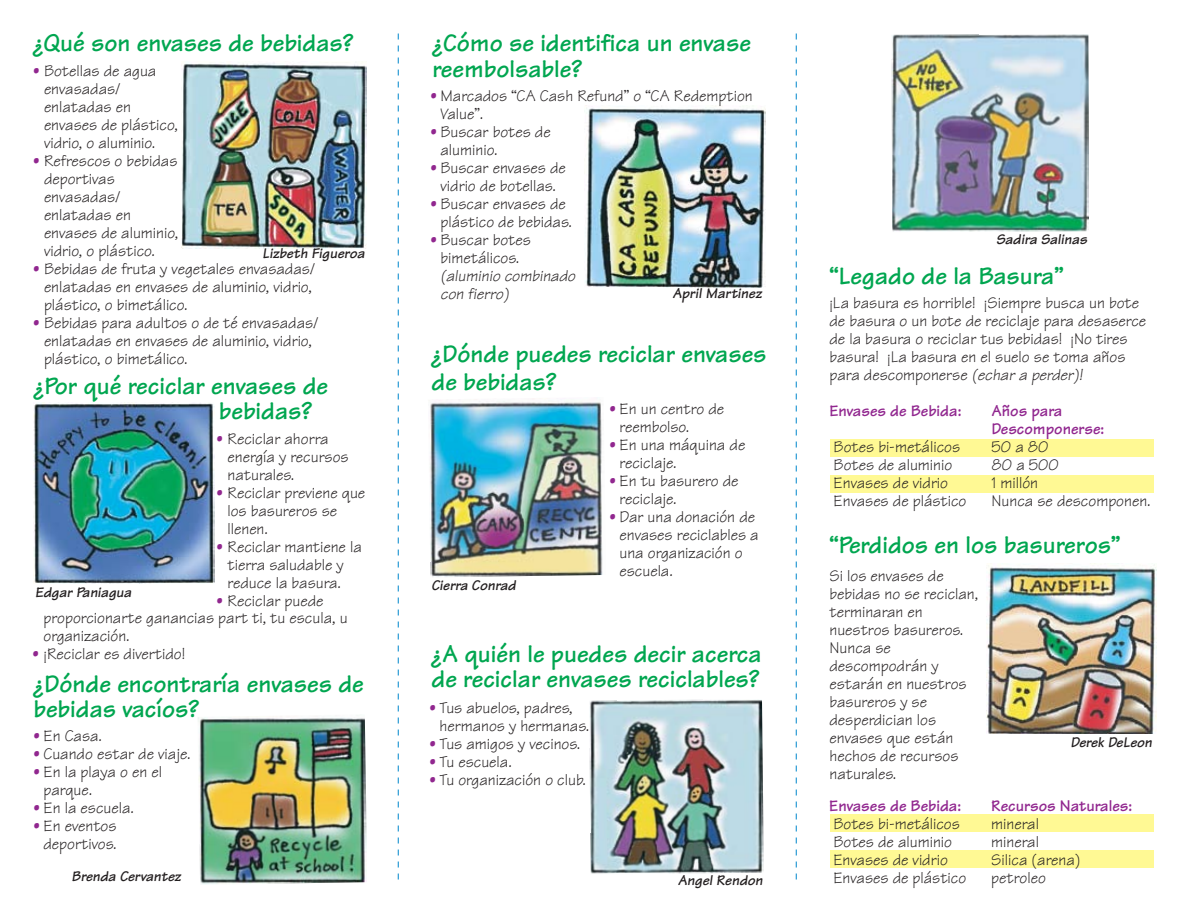
<style>
.page{position:relative;width:1188px;height:918px;background:#fff}
.page>*{position:absolute;margin:0;border:0;box-sizing:border-box;transform-origin:0 0}
.t1{font:700 25.5px/25.5px "Tekton";color:#00a650}
.t2{font:16.5px/18px "Tekton";color:#231f20}
.t3{font:700 16.5px/18px "Tekton";color:#91278f}
.t4{font:italic 16.5px/18px "Tekton";color:#231f20}
.t5{font:italic 700 15px "Tekton";color:#231f20}
.s1{color:#91278f}
.s2{font-style:italic}
</style>
<div class="page">
<img style="left:986px;top:563px;width:171px;height:171px">
<img style="left:585px;top:106px;width:181px;height:181px">
<img style="left:430px;top:400px;width:173px;height:177px">
<img style="left:589px;top:699px;width:175px;height:175px">
<img style="left:182px;top:63px;width:185px;height:185px">
<img style="left:198px;top:716px;width:169px;height:169px">
<img style="left:33px;top:402px;width:181px;height:182px">
<div style="left:830px;top:814px;width:324px;height:18px;background:#fff994"></div>
<div style="left:830px;top:850px;width:324px;height:18px;background:#fff994"></div>
<div style="left:830px;top:439px;width:324px;height:18px;background:#fff994"></div>
<div style="left:830px;top:475px;width:324px;height:18px;background:#fff994"></div>
<img style="left:891px;top:34px;width:198px;height:198px">
<svg style="left:398px;top:34px;width:1px;height:846px"></svg>
<svg style="left:796px;top:34px;width:1px;height:846px"></svg>
<h1 class="t1" style="left:33px;top:30px;width:322px">¿Qué son envases de bebidas?</h1>
<p class="t2" style="left:44px;top:62px;width:135px;text-indent:-11px"><span class="s1">•</span> Botellas de agua envasadas/ enlatadas en envases de plástico, vidrio, o aluminio.</p>
<p class="t2" style="left:44px;top:152px;width:136px;text-indent:-11px"><span class="s1">•</span> Refrescos o bebidas deportivas envasadas/ enlatadas en envases de aluminio, vidrio, o plástico.</p>
<p class="t2" style="left:44px;top:260px;width:273px;text-indent:-11px"><span class="s1">•</span> Bebidas de fruta y vegetales envasadas/ enlatadas en envases de aluminio, vidrio, plástico, o bimetálico.</p>
<p class="t2" style="left:44px;top:314px;width:276px;text-indent:-11px"><span class="s1">•</span> Bebidas para adultos o de té envasadas/ enlatadas en envases de aluminio, vidrio, plástico, o bimetálico.</p>
<p class="t5" style="left:263px;top:244px;width:104px">Lizbeth Figueroa</p>
<h1 class="t1" style="left:219px;top:373px;width:111px;text-indent:-185px">¿Por qué reciclar envases de bebidas?</h1>
<p class="t2" style="left:228px;top:429px;width:123px;text-indent:-11px"><span class="s1">•</span> Reciclar ahorra energía y recursos naturales.</p>
<p class="t2" style="left:228px;top:483px;width:139px;text-indent:-11px"><span class="s1">•</span> Reciclar previene que los basureros se llenen.</p>
<p class="t2" style="left:217px;top:537px;width:147px;text-align:center"><span class="s1">•</span> Reciclar mantiene la tierra saludable y reduce la basura.</p>
<p class="t2" style="left:44px;top:591px;width:306px;text-indent:173px"><span class="s1">•</span> Reciclar puede proporcionarte ganancias part ti, tu escula, u organización.</p>
<p class="t2" style="left:32px;top:645px;width:154px"><span class="s1">•</span> ¡Reciclar es divertido!</p>
<h1 class="t1" style="left:34px;top:671px;width:332px">¿Dónde encontraría envases de bebidas vacíos?</h1>
<p class="t2" style="left:33px;top:726px;width:70px"><span class="s1">•</span> En Casa.</p>
<p class="t2" style="left:33px;top:744px;width:159px"><span class="s1">•</span> Cuando estar de viaje.</p>
<p class="t2" style="left:43px;top:762px;width:120px;text-indent:-10px"><span class="s1">•</span> En la playa o en el parque.</p>
<p class="t2" style="left:33px;top:798px;width:102px"><span class="s1">•</span> En la escuela.</p>
<p class="t2" style="left:33px;top:816px;width:85px;text-align:right"><span class="s1">•</span> En eventos deportivos.</p>
<p class="t5" style="left:35px;top:583px;width:98px">Edgar Paniagua</p>
<p class="t5" style="left:72px;top:866px;width:111px">Brenda Cervantez</p>
<h1 class="t1" style="left:433px;top:31px;width:320px">¿Cómo se identifica un envase reembolsable?</h1>
<p class="t2" style="left:440px;top:86px;width:314px;text-indent:-10px"><span class="s1">•</span> Marcados “CA Cash Refund” o “CA Redemption<br>Value”.</p>
<p class="t2" style="left:440px;top:122px;width:112px;text-indent:-10px"><span class="s1">•</span> Buscar botes de aluminio.</p>
<p class="t2" style="left:431px;top:158px;width:137px;text-align:center"><span class="s1">•</span> Buscar envases de vidrio de botellas.</p>
<p class="t2" style="left:440px;top:194px;width:133px;text-indent:-10px"><span class="s1">•</span> Buscar envases de plástico de bebidas.</p>
<p class="t2" style="left:431px;top:230px;width:102px;text-align:center"><span class="s1">•</span> Buscar botes bimetálicos.</p>
<p class="t4" style="left:440px;top:266px;width:136px">(aluminio combinado con fierro)</p>
<h1 class="t1" style="left:431px;top:339px;width:337px;line-height:28.5px">¿Dónde puedes reciclar envases de bebidas?</h1>
<p class="t2" style="left:620px;top:400px;width:106px;text-indent:-10px"><span class="s1">•</span> En un centro de reembolso.</p>
<p class="t2" style="left:620px;top:436px;width:127px;text-indent:-10px"><span class="s1">•</span> En una máquina de reciclaje.</p>
<p class="t2" style="left:620px;top:472px;width:121px;text-indent:-10px"><span class="s1">•</span> En tu basurero de reciclaje.</p>
<p class="t2" style="left:620px;top:508px;width:141px;text-indent:-10px"><span class="s1">•</span> Dar una donación de envases reciclables a una organización o escuela.</p>
<p class="t5" style="left:673px;top:284px;width:91px">April Martinez</p>
<p class="t5" style="left:432px;top:575px;width:86px">Cierra Conrad</p>
<h1 class="t1" style="left:432px;top:641px;width:332px">¿A quién le puedes decir acerca de reciclar envases reciclables?</h1>
<p class="t2" style="left:439px;top:698px;width:151px;text-indent:-10px"><span class="s1">•</span> Tus abuelos, padres, hermanos y hermanas.</p>
<p class="t2" style="left:430px;top:734px;width:152px"><span class="s1">•</span> Tus amigos y vecinos.</p>
<p class="t2" style="left:430px;top:752px;width:84px"><span class="s1">•</span> Tu escuela.</p>
<p class="t2" style="left:430px;top:770px;width:158px"><span class="s1">•</span> Tu organización o club.</p>
<p class="t5" style="left:678px;top:871px;width:87px">Angel Rendon</p>
<p class="t5" style="left:996px;top:230px;width:93px">Sadira Salinas</p>
<h1 class="t1" style="left:830px;top:264px;width:236px">“Legado de la Basura”</h1>
<p class="t2" style="left:830px;top:294px;width:318px">¡La basura es horrible! ¡Siempre busca un bote de basura o un bote de reciclaje para desaserce de la basura o reciclar tus bebidas! ¡No tires basura! ¡La basura en el suelo se toma años para descomponerse <span class="s2">(echar a perder)!</span></p>
<p class="t3" style="left:830px;top:402px;width:133px">Envases de Bebida:</p>
<p class="t3" style="left:991px;top:402px;width:114px">Años para<br>Descomponerse:</p>
<p class="t2" style="left:834px;top:438px;width:128px">Botes bi-metálicos</p>
<p class="t2" style="left:991px;top:438px;width:59px">50 a 80</p>
<p class="t2" style="left:834px;top:456px;width:120px">Botes de aluminio</p>
<p class="t2" style="left:991px;top:456px;width:69px">80 a 500</p>
<p class="t2" style="left:834px;top:474px;width:116px">Envases de vidrio</p>
<p class="t2" style="left:991px;top:474px;width:48px">1 millón</p>
<p class="t2" style="left:834px;top:492px;width:134px">Envases de plástico</p>
<p class="t2" style="left:991px;top:492px;width:161px">Nunca se descomponen.</p>
<h1 class="t1" style="left:830px;top:532px;width:292px">“Perdidos en los basureros”</h1>
<p class="t2" style="left:830px;top:566px;width:150px">Si los envases de bebidas no se reciclan, terminaran en nuestros basureros.<br>Nunca se descompodrán y estarán en nuestros basureros y se desperdician los envases que están hechos de recursos naturales.</p>
<p class="t5" style="left:1071px;top:733px;width:83px">Derek DeLeon</p>
<p class="t3" style="left:829px;top:797px;width:134px">Envases de Bebida:</p>
<p class="t3" style="left:991px;top:797px;width:142px">Recursos Naturales:</p>
<p class="t2" style="left:833px;top:815px;width:128px">Botes bi-metálicos</p>
<p class="t2" style="left:991px;top:815px;width:49px">mineral</p>
<p class="t2" style="left:833px;top:833px;width:120px">Botes de aluminio</p>
<p class="t2" style="left:991px;top:833px;width:49px">mineral</p>
<p class="t2" style="left:833px;top:851px;width:116px">Envases de vidrio</p>
<p class="t2" style="left:991px;top:851px;width:91px">Silica (arena)</p>
<p class="t2" style="left:833px;top:869px;width:134px">Envases de plástico</p>
<p class="t2" style="left:991px;top:869px;width:56px">petroleo</p>
</div>
